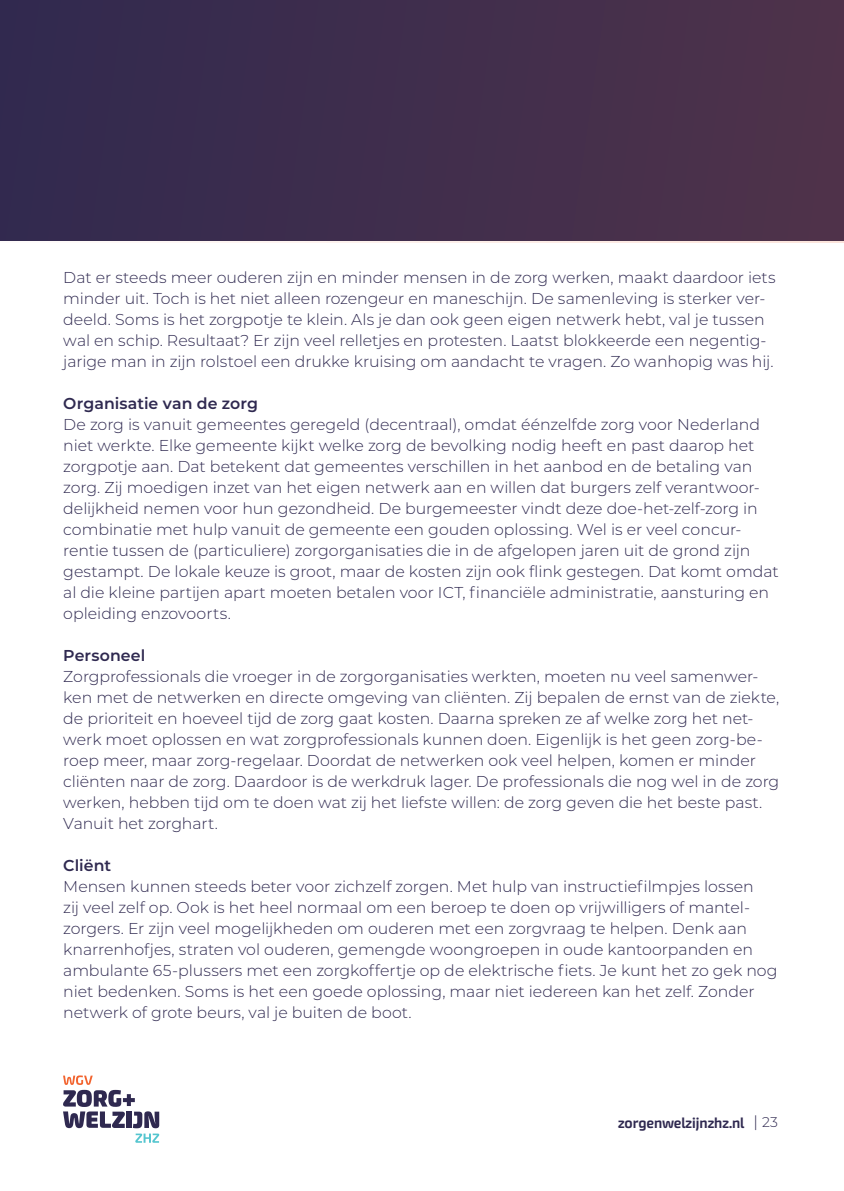
<style>
.page{position:relative;width:844px;height:1191px;background:#fff}
.page>*{position:absolute;margin:0;border:0;box-sizing:border-box;transform-origin:0 0}
.t1{font:300 15.75px/21px "Montserrat";color:#2f2950}
.t2{font:600 15.75px "Montserrat";letter-spacing:.005em;color:#2f2950}
.t3{font:500 14px "Akceler Aalt";color:#2f2950}
.s1{font-family:"Montserrat";font-weight:300;font-size:15.75px}
.s2{font-family:"Montserrat";font-weight:300}
</style>
<div class="page">
<svg style="left:63px;top:1075px;width:96px;height:67px"></svg>
<div style="left:0;top:0;width:843px;height:243px;background:linear-gradient(to right,#31294f,#4f324a)"></div>
<p class="t1" style="left:63px;top:266px;width:713px">Dat er steeds meer ouderen zijn en minder mensen in de zorg werken, maakt daardoor iets minder uit. Toch is het niet alleen rozengeur en maneschijn. De samenleving is sterker ver&shy;deeld. Soms is het zorgpotje te klein. Als je dan ook geen eigen netwerk hebt, val je tussen wal en schip. Resultaat? Er zijn veel relletjes en protesten. Laatst blokkeerde een negentig-</p>
<p class="t1" style="left:63px;top:350px;width:711px">jarige man in zijn rolstoel een drukke kruising om aandacht te vragen. Zo wanhopig was hij.</p>
<p class="t2" style="left:63px;top:392px;width:196px">Organisatie van de zorg</p>
<p class="t1" style="left:63px;top:413px;width:716px">De zorg is vanuit gemeentes geregeld (decentraal), omdat éénzelfde zorg voor Nederland niet werkte. Elke gemeente kijkt welke zorg de bevolking nodig heeft en past daarop het zorgpotje aan. Dat betekent dat gemeentes verschillen in het aanbod en de betaling van zorg. Zij moedigen inzet van het eigen netwerk aan en willen dat burgers zelf verantwoor&shy;delijkheid nemen voor hun gezondheid. De burgemeester vindt deze doe-het-zelf-zorg in combinatie met hulp vanuit de gemeente een gouden oplossing. Wel is er veel concur&shy;rentie tussen de (particuliere) zorgorganisaties die in de afgelopen jaren uit de grond zijn gestampt. De lokale keuze is groot, maar de kosten zijn ook flink gestegen. Dat komt omdat al die kleine partijen apart moeten betalen voor ICT, financiële administratie, aansturing en opleiding enzovoorts.</p>
<p class="t2" style="left:63px;top:644px;width:84px">Personeel</p>
<p class="t1" style="left:63px;top:665px;width:717px">Zorgprofessionals die vroeger in de zorgorganisaties werkten, moeten nu veel samenwer&shy;ken met de netwerken en directe omgeving van cliënten. Zij bepalen de ernst van de ziekte, de prioriteit en hoeveel tijd de zorg gaat kosten. Daarna spreken ze af welke zorg het net&shy;werk moet oplossen en wat zorgprofessionals kunnen doen. Eigenlijk is het geen zorg-be&shy;roep meer, maar zorg-regelaar. Doordat de netwerken ook veel helpen, komen er minder cliënten naar de zorg. Daardoor is de werkdruk lager. De professionals die nog wel in de zorg werken, hebben tijd om te doen wat zij het liefste willen: de zorg geven die het beste past.<br>Vanuit het zorghart.</p>
<p class="t2" style="left:63px;top:854px;width:49px">Cliënt</p>
<p class="t1" style="left:63px;top:875px;width:715px">Mensen kunnen steeds beter voor zichzelf zorgen. Met hulp van instructiefilmpjes lossen<br>zij veel zelf op. Ook is het heel normaal om een beroep te doen op vrijwilligers of mantel&shy;zorgers. Er zijn veel mogelijkheden om ouderen met een zorgvraag te helpen. Denk aan knarrenhofjes, straten vol ouderen, gemengde woongroepen in oude kantoorpanden en ambulante 65-plussers met een zorgkoffertje op de elektrische fiets. Je kunt het zo gek nog niet bedenken. Soms is het een goede oplossing, maar niet iedereen kan het zelf. Zonder netwerk of grote beurs, val je buiten de boot.</p>
<p class="t3" style="left:618px;top:1112px;width:161px">zorgenwelzijnzhz.nl <span class="s1">|</span> <span class="s2">23</span></p>
</div>
